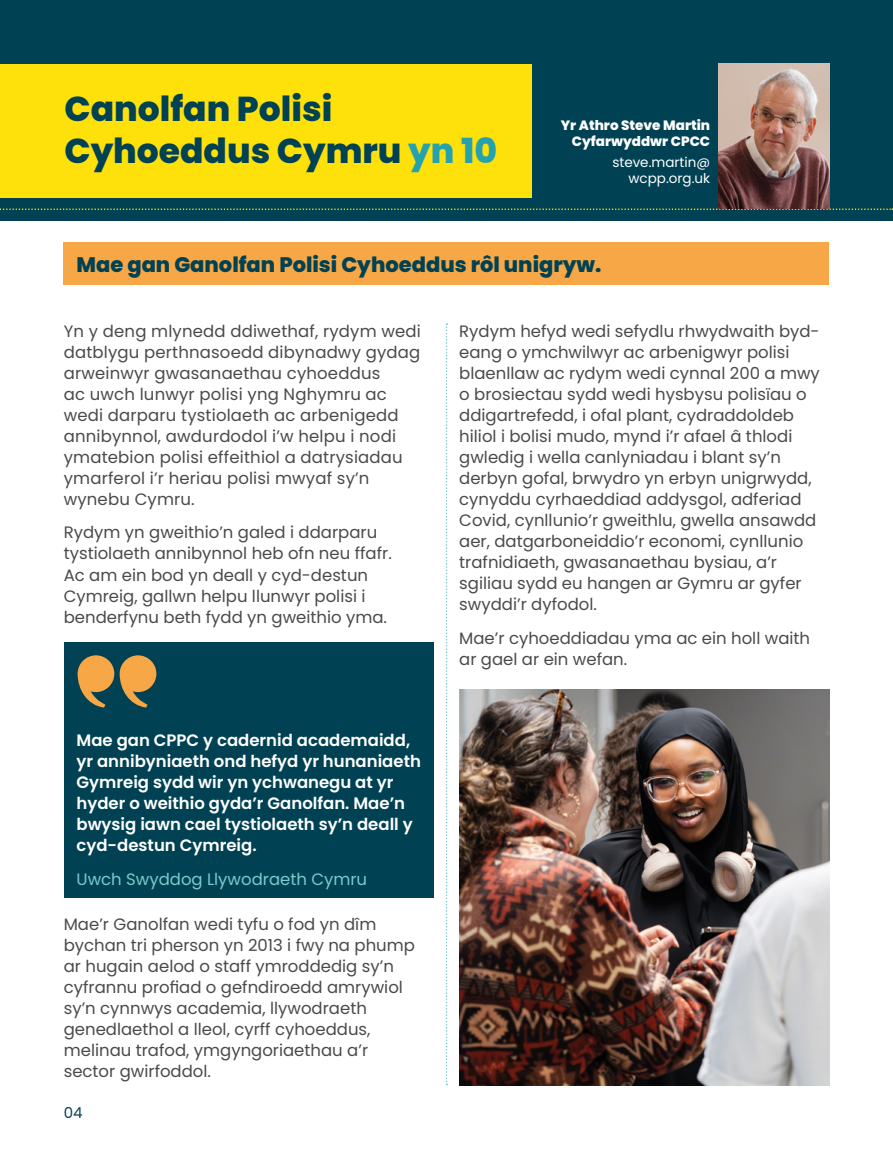
<style>
.page{position:relative;width:893px;height:1149px;background:#fff}
.page>*{position:absolute;margin:0;border:0;box-sizing:border-box;transform-origin:0 0}
.t1{font:800 34.5px/41.4px "Poppins";color:#004253}
.t2{font:800 21px "Poppins";color:#004253}
.t3{font:16.5px/21px "Poppins";color:#4a4a49}
.t4{font:600 16.5px/21px "Poppins";color:#fff}
.t5{font:16.5px "Poppins";color:#7bc9d0}
.t6{font:15px "Poppins";color:#004253}
.t7{font:800 13.5px/16.2px "Poppins";color:#fff;text-align:right}
.t8{font:13.5px/16.2px "Poppins";color:#fff;text-align:right}
.s1{color:#25a2ae}
</style>
<div class="page">
<div style="left:0;top:0;width:893px;height:220px;background:#004253"></div>
<div style="left:0;top:64px;width:531px;height:133px;background:#fee10b"></div>
<svg style="left:0;top:208px;width:893px;height:2px"></svg>
<div style="left:64px;top:242px;width:765px;height:43px;background:#f7a746"></div>
<img style="left:459px;top:689px;width:370px;height:395px">
<svg style="left:446px;top:323px;width:1px;height:761px"></svg>
<img style="left:719px;top:64px;width:110px;height:144px">
<div style="left:64px;top:642px;width:370px;height:255px;background:#004253"></div>
<svg style="left:78px;top:655px;width:78px;height:52px"></svg>
<h1 class="t1" style="left:65px;top:89px;width:434px">Canolfan Polisi<br>Cyhoeddus Cymru <span class="s1">yn 10</span></h1>
<p class="t7" style="left:561px;top:117px;width:151px">Yr Athro Steve Martin<br>Cyfarwyddwr CPCC</p>
<p class="t8" style="left:612px;top:154px;width:99px">steve.martin@ wcpp.org.uk</p>
<p class="t2" style="left:77px;top:252px;width:526px">Mae gan Ganolfan Polisi Cyhoeddus rôl unigryw.</p>
<p class="t3" style="left:64px;top:320px;width:359px">Yn y deng mlynedd ddiwethaf, rydym wedi datblygu perthnasoedd dibynadwy gydag arweinwyr gwasanaethau cyhoeddus<br>ac uwch lunwyr polisi yng Nghymru ac wedi darparu tystiolaeth ac arbenigedd annibynnol, awdurdodol i’w helpu i nodi ymatebion polisi effeithiol a datrysiadau ymarferol i’r heriau polisi mwyaf sy’n wynebu Cymru.</p>
<p class="t3" style="left:64px;top:522px;width:329px">Rydym yn gweithio’n galed i ddarparu tystiolaeth annibynnol heb ofn neu ffafr.<br>Ac am ein bod yn deall y cyd-destun Cymreig, gallwn helpu llunwyr polisi i benderfynu beth fydd yn gweithio yma.</p>
<p class="t4" style="left:77px;top:729px;width:346px">Mae gan CPPC y cadernid academaidd, yr annibyniaeth ond hefyd yr hunaniaeth Gymreig sydd wir yn ychwanegu at yr hyder o weithio gyda’r Ganolfan. Mae’n bwysig iawn cael tystiolaeth sy’n deall y cyd-destun Cymreig.</p>
<p class="t5" style="left:77px;top:869px;width:292px">Uwch Swyddog Llywodraeth Cymru</p>
<p class="t3" style="left:64px;top:913px;width:353px">Mae’r Ganolfan wedi tyfu o fod yn dîm bychan tri pherson yn 2013 i fwy na phump ar hugain aelod o staff ymroddedig sy’n cyfrannu profiad o gefndiroedd amrywiol sy’n cynnwys academia, llywodraeth genedlaethol a lleol, cyrff cyhoeddus, melinau trafod, ymgyngoriaethau a’r sector gwirfoddol.</p>
<p class="t6" style="left:64px;top:1103px;width:20px">04</p>
<p class="t3" style="left:459px;top:320px;width:362px">Rydym hefyd wedi sefydlu rhwydwaith byd&shy;eang o ymchwilwyr ac arbenigwyr polisi blaenllaw ac rydym wedi cynnal 200 a mwy o brosiectau sydd wedi hysbysu polisïau o ddigartrefedd, i ofal plant, cydraddoldeb hiliol i bolisi mudo, mynd i’r afael â thlodi gwledig i wella canlyniadau i blant sy’n derbyn gofal, brwydro yn erbyn unigrwydd, cynyddu cyrhaeddiad addysgol, adferiad Covid, cynllunio’r gweithlu, gwella ansawdd aer, datgarboneiddio’r economi, cynllunio trafnidiaeth, gwasanaethau bysiau, a’r sgiliau sydd eu hangen ar Gymru ar gyfer swyddi’r dyfodol.</p>
<p class="t3" style="left:459px;top:627px;width:352px">Mae’r cyhoeddiadau yma ac ein holl waith ar gael ar ein wefan.</p>
</div>
